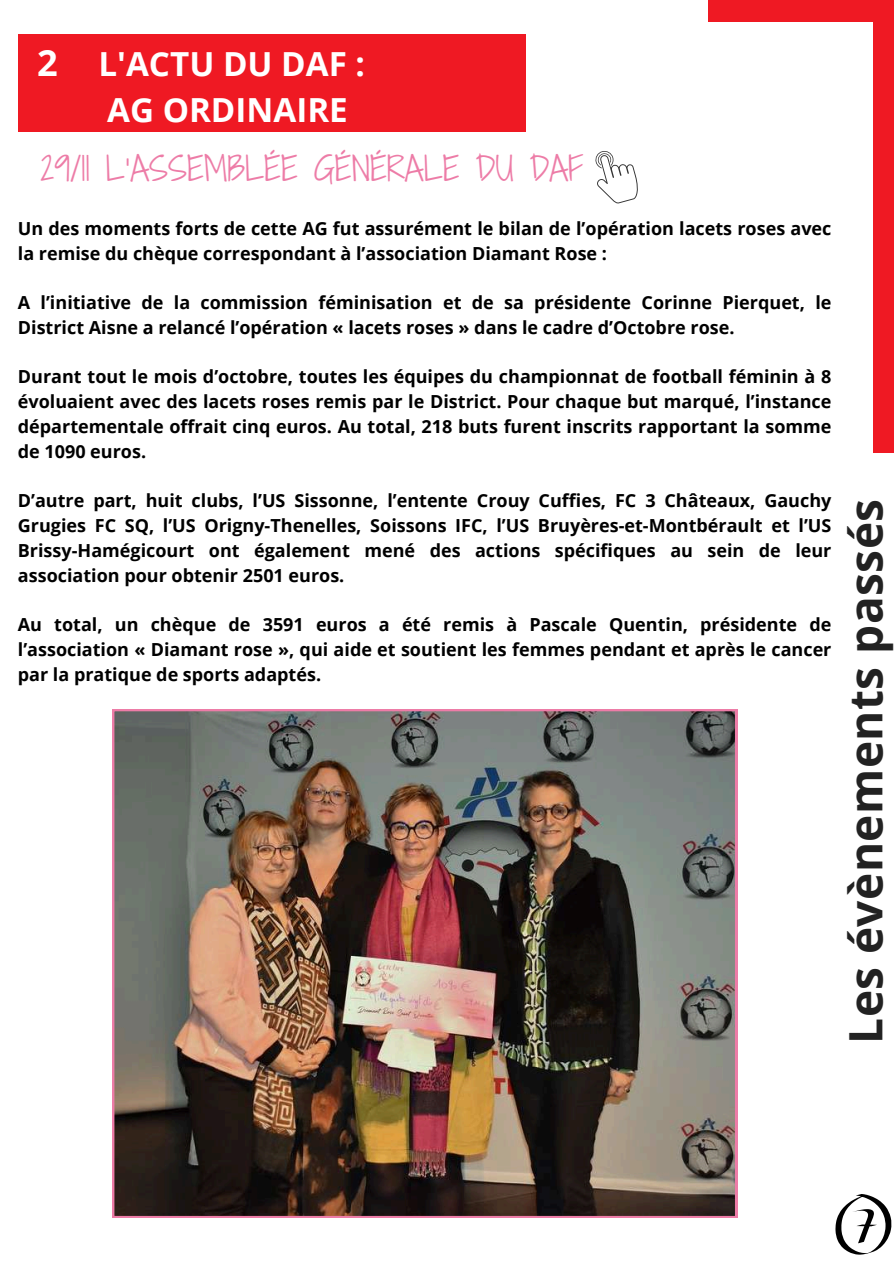
<style>
.page{position:relative;width:894px;height:1264px;background:#fff}
.page>*{position:absolute;margin:0;border:0;box-sizing:border-box;transform-origin:0 0}
.t1{font:700 46.05px "Open Sans";letter-spacing:.01em;color:#222}
.t2{font:700 36.15px "Open Sans";color:#fff}
.t3{font:700 33.15px/46.2px "Open Sans";color:#fff}
.t4{font:31.95px "Shadows Into Light Two";color:#ed7ca7}
.t5{font:700 18px/24.8px "Open Sans";color:#000;text-align:justify}
</style>
<div class="page">
<div style="left:18px;top:34px;width:507px;height:98px;background:#ef1923"></div>
<div style="left:872px;top:0;width:21px;height:452px;background:#ef1923"></div>
<div style="left:708px;top:0;width:182px;height:21px;background:#ef1923"></div>
<svg style="left:595px;top:151px;width:43px;height:53px"></svg>
<img style="left:112px;top:709px;width:624px;height:508px">
<svg style="left:835px;top:1194px;width:56px;height:60px"></svg>
<h2 class="t2" style="left:37px;top:37px;width:22px">2</h2>
<h3 class="t3" style="left:98px;top:40px;width:268px">L'ACTU DU DAF :<br>AG ORDINAIRE</h3>
<h3 class="t4" style="left:41px;top:145px;width:544px">29/11 L’ASSEMBLÉE GÉNÉRALE DU DAF</h3>
<p class="t5" style="left:18px;top:215px;width:814px">Un des moments forts de cette AG fut assurément le bilan de l’opération lacets roses avec la remise du chèque correspondant à l’association Diamant Rose :</p>
<p class="t5" style="left:18px;top:290px;width:814px">A l’initiative de la commission féminisation et de sa présidente Corinne Pierquet, le<br>District Aisne a relancé l’opération « lacets roses » dans le cadre d’Octobre rose.</p>
<p class="t5" style="left:18px;top:364px;width:814px">Durant tout le mois d’octobre, toutes les équipes du championnat de football féminin à 8 évoluaient avec des lacets roses remis par le District. Pour chaque but marqué, l’instance départementale offrait cinq euros. Au total, 218 buts furent inscrits rapportant la somme de 1090 euros.</p>
<p class="t5" style="left:18px;top:488px;width:814px">D’autre part, huit clubs, l’US Sissonne, l’entente Crouy Cuffies, FC 3 Châteaux, Gauchy Grugies FC SQ, l’US Origny-Thenelles, Soissons IFC, l’US Bruyères-et-Montbérault et l’US Brissy-Hamégicourt ont également mené des actions spécifiques au sein de leur association pour obtenir 2501 euros.</p>
<p class="t5" style="left:18px;top:611px;width:814px">Au total, un chèque de 3591 euros a été remis à Pascale Quentin, présidente de l’association « Diamant rose », qui aide et soutient les femmes pendant et après le cancer par la pratique de sports adaptés.</p>
<h1 class="t1" style="left:833px;top:1043px;width:546px;rotate:-90deg">Les évènements passés</h1>
</div>
